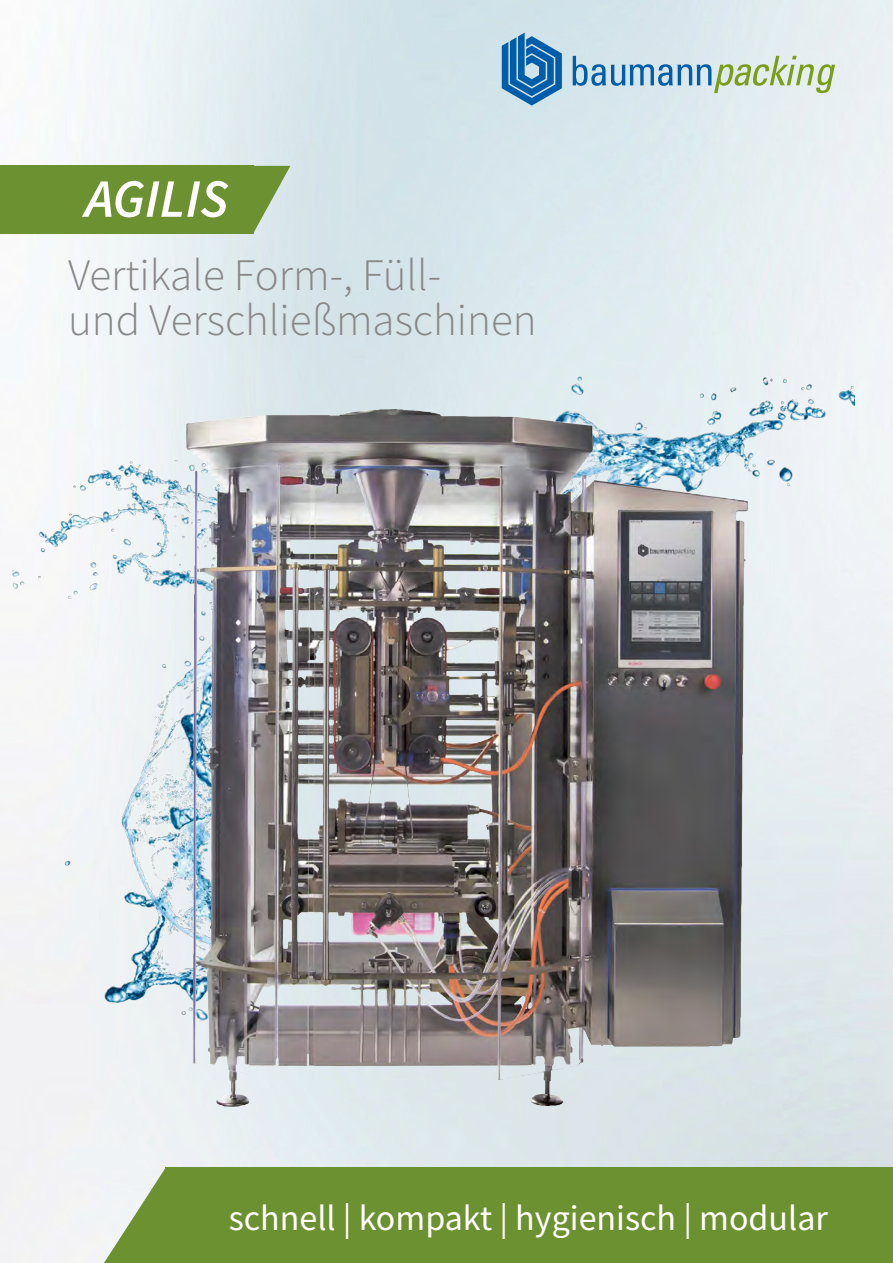
<style>
.page{position:relative;width:893px;height:1263px;background:#fff}
.page>*{position:absolute;margin:0;border:0;box-sizing:border-box;transform-origin:0 0}
.t1{font:italic 600 54px "Source Sans Pro";color:#fff}
.t2{font:300 45px/45px "Source Sans Pro";color:#878787}
.t3{font:36px "Source Sans Pro";color:#fff}
</style>
<div class="page">
<img style="left:0;top:0;width:893px;height:1263px">
<div style="left:797px;top:375px;width:58px;height:250px;background:#eef3f6"></div>
<div style="left:0;top:461px;width:28px;height:627px;background:#f5f5f6"></div>
<div style="left:166px;top:1167px;width:727px;height:96px;background:#6c9131"></div>
<img style="left:28px;top:375px;width:769px;height:738px">
<svg style="left:502px;top:33px;width:60px;height:73px;background:#5191c2"></svg>
<svg style="left:573px;top:56px;width:262px;height:37px;background:#b3cdcb"></svg>
<div style="left:0;top:166px;width:253px;height:68px;background:#6c9131"></div>
<svg style="left:253px;top:166px;width:37px;height:68px;background:#a2bb8d"></svg>
<svg style="left:104px;top:1167px;width:62px;height:96px"></svg>
<p class="t1" style="left:85px;top:163px;width:145px">AGILIS</p>
<p class="t2" style="left:68px;top:253px;width:470px">Vertikale Form-, Füll-<br>und Verschließmaschinen</p>
<p class="t3" style="left:229px;top:1195px;width:601px">schnell | kompakt | hygienisch | modular</p>
</div>
